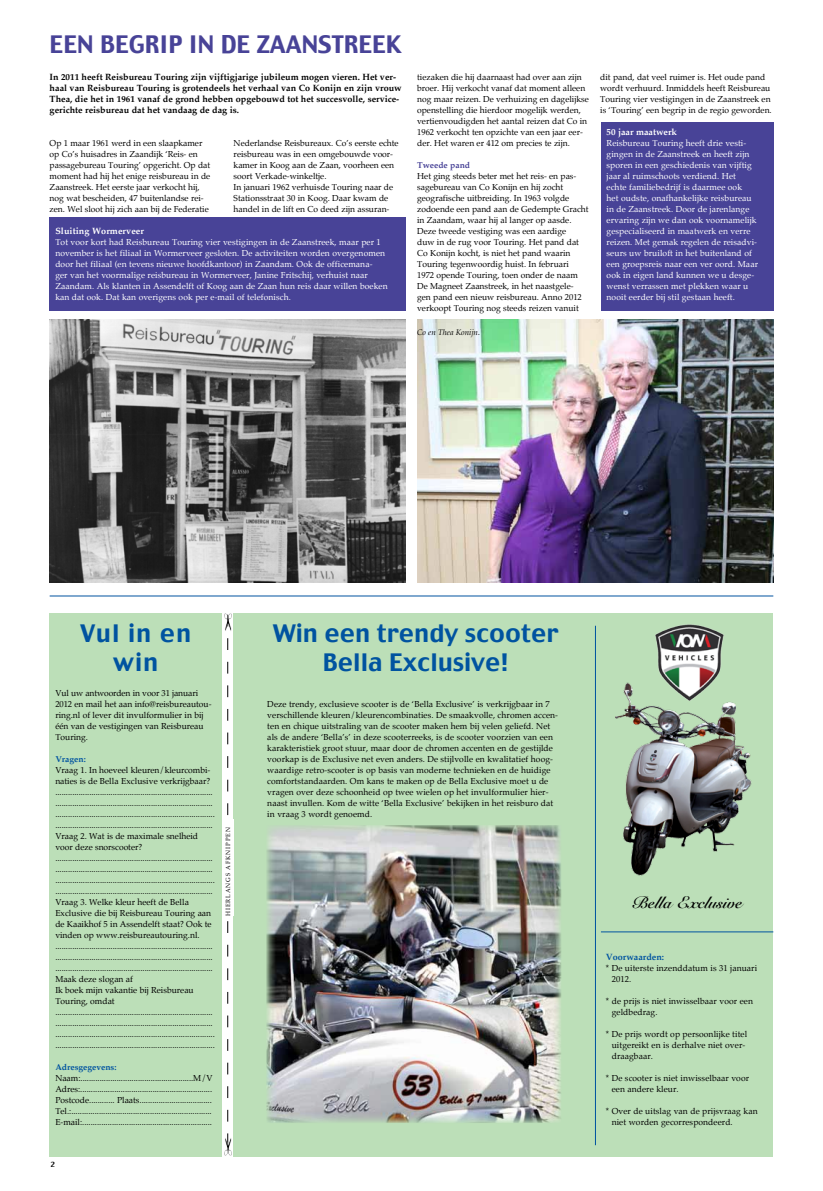
<style>
.page{position:relative;width:823px;height:1191px;background:#fff}
.page>*{position:absolute;margin:0;border:0;box-sizing:border-box;transform-origin:0 0}
.t1{font:24px/28.8px "Charcoal";color:#0053a0;text-align:center}
.t2{font:24px "Charcoal";color:#484397}
.t3{font:24px/28.8px "Charcoal";letter-spacing:.04em;color:#0053a0;text-align:center}
.t4{font:700 16.5px "Snell Roundhand";color:#000}
.t5{font:700 9px/11px "Palatino";color:#000}
.t6{font:700 9px "Palatino";letter-spacing:.01em;color:#fff}
.t7{font:700 9px "Palatino";color:#0053a0}
.t8{font:8.5px/11px "Palatino";color:#000}
.t9{font:8.5px/11px "Palatino";letter-spacing:.01em;color:#fff}
.t10{font:700 8.5px "Palatino";color:#0053a0}
.t11{font:700 8.5px "Palatino";color:#484397}
.t12{font:italic 8px "Palatino";color:#000}
.t13{font:7px "Chicago";color:#000}
.t14{font:6px "Palatino";letter-spacing:.15em;color:#000}
</style>
<div class="page">
<hr style="left:50px;top:595px;width:722px;height:1px;background:#0053a0">
<div style="left:233px;top:613px;width:539px;height:543px;background:#bcdfb8"></div>
<div style="left:50px;top:613px;width:172px;height:543px;background:#bcdfb8"></div>
<svg style="left:227px;top:639px;width:1px;height:483px"></svg>
<hr style="left:594px;top:626px;width:1px;height:519px;background:#0053a0">
<hr style="left:600px;top:931px;width:172px;height:1px;background:#0053a0">
<img style="left:655px;top:624px;width:69px;height:55px">
<div style="left:225px;top:819px;width:8px;height:97px;background:#fff"></div>
<img style="left:594px;top:679px;width:179px;height:203px">
<img style="left:224px;top:1133px;width:8px;height:23px">
<img style="left:224px;top:613px;width:8px;height:26px">
<img style="left:266px;top:825px;width:294px;height:298px">
<div style="left:600px;top:122px;width:172px;height:188px;background:#484397"></div>
<div style="left:50px;top:218px;width:355px;height:93px;background:#484397"></div>
<img style="left:50px;top:319px;width:355px;height:264px">
<img style="left:417px;top:319px;width:355px;height:264px">
<h1 class="t2" style="left:50px;top:29px;width:353px">EEN BEGRIP IN DE ZAANSTREEK</h1>
<p class="t5" style="left:50px;top:72px;width:353px">In 2011 heeft Reisbureau Touring zijn vijftigjarige jubileum mogen vieren. Het ver&shy;haal van Reisbureau Touring is grotendeels het verhaal van Co Konijn en zijn vrouw Thea, die het in 1961 vanaf de grond hebben opgebouwd tot het succesvolle, service&shy;gerichte reisbureau dat het vandaag de dag is.</p>
<p class="t8" style="left:50px;top:138px;width:162px">Op 1 maar 1961 werd in een slaapkamer op Co’s huisadres in Zaandijk ‘Reis- en passagebureau Touring’ opgericht. Op dat moment had hij het enige reisbureau in de Zaanstreek. Het eerste jaar verkocht hij, nog wat bescheiden, 47 buitenlandse rei&shy;zen. Wel sloot hij zich aan bij de Federatie</p>
<p class="t8" style="left:233px;top:138px;width:166px">Nederlandse Reisbureaux. Co’s eerste echte reisbureau was in een omgebouwde voor&shy;kamer in Koog aan de Zaan, voorheen een soort Verkade-winkeltje.<br>In januari 1962 verhuisde Touring naar de Stationsstraat 30 in Koog. Daar kwam de handel in de lift en Co deed zijn assuran-</p>
<p class="t6" style="left:55px;top:227px;width:90px">Sluiting Wormerveer</p>
<p class="t9" style="left:55px;top:237px;width:334px">Tot voor kort had Reisbureau Touring vier vestigingen in de Zaanstreek, maar per 1 november is het filiaal in Wormerveer gesloten. De activiteiten worden overgenomen door het filiaal (en tevens nieuwe hoofdkantoor) in Zaandam. Ook de officemana-<br>ger van het voormalige reisbureau in Wormerveer, Janine Fritschij, verhuist naar Zaandam. Als klanten in Assendelft of Koog aan de Zaan hun reis daar willen boeken kan dat ook. Dat kan overigens ook per e-mail of telefonisch.</p>
<p class="t8" style="left:417px;top:72px;width:173px">tiezaken die hij daarnaast had over aan zijn broer. Hij verkocht vanaf dat moment alleen nog maar reizen. De verhuizing en dagelijkse openstelling die hierdoor mogelijk werden, vertienvoudigden het aantal reizen dat Co in 1962 verkocht ten opzichte van een jaar eer&shy;der. Het waren er 412 om precies te zijn.</p>
<p class="t11" style="left:417px;top:161px;width:54px">Tweede pand</p>
<p class="t8" style="left:417px;top:171px;width:173px">Het ging steeds beter met het reis- en pas&shy;sagebureau van Co Konijn en hij zocht geografische uitbreiding. In 1963 volgde zodoende een pand aan de Gedempte Gracht in Zaandam, waar hij al langer op aasde.<br>Deze tweede vestiging was een aardige<br>duw in de rug voor Touring. Het pand dat Co Konijn kocht, is niet het pand waarin Touring tegenwoordig huist. In februari<br>1972 opende Touring, toen onder de naam De Magneet Zaanstreek, in het naastgele&shy;gen pand een nieuw reisbureau. Anno 2012 verkoopt Touring nog steeds reizen vanuit</p>
<p class="t12" style="left:417px;top:328px;width:64px">Co en Thea Konijn.</p>
<p class="t8" style="left:600px;top:72px;width:173px">dit pand, dat veel ruimer is. Het oude pand wordt verhuurd. Inmiddels heeft Reisbureau Touring vier vestigingen in de Zaanstreek en is ‘Touring’ een begrip in de regio geworden.</p>
<p class="t6" style="left:606px;top:128px;width:72px">50 jaar maatwerk</p>
<p class="t9" style="left:606px;top:138px;width:153px">Reisbureau Touring heeft drie vesti&shy;gingen in de Zaanstreek en heeft zijn sporen in een geschiedenis van vijftig jaar al ruimschoots verdiend. Het echte familiebedrijf is daarmee ook<br>het oudste, onafhankelijke reisbureau in de Zaanstreek. Door de jarenlange ervaring zijn we dan ook voornamelijk gespecialiseerd in maatwerk en verre reizen. Met gemak regelen de reisadvi&shy;seurs uw bruiloft in het buitenland of een groepsreis naar een ver oord. Maar ook in eigen land kunnen we u desge&shy;wenst verrassen met plekken waar u nooit eerder bij stil gestaan heeft.</p>
<h1 class="t3" style="left:80px;top:619px;width:112px">Vul in en win</h1>
<p class="t8" style="left:55px;top:688px;width:158px">Vul uw antwoorden in voor 31 januari 2012 en mail het aan info@reisbureautou&shy;ring.nl of lever dit invulformulier in bij één van de vestigingen van Reisbureau Touring.</p>
<p class="t10" style="left:55px;top:755px;width:32px">Vragen:</p>
<p class="t8" style="left:55px;top:765px;width:161px">Vraag 1. In hoeveel kleuren/kleurcombi&shy;naties is de Bella Exclusive verkrijgbaar? .......................................................................... .......................................................................... ........................................................................... ..........................................................................<br>Vraag 2. Wat is de maximale snelheid voor deze snorscooter? .......................................................................... .......................................................................... ........................................................................... ..........................................................................<br>Vraag 3. Welke kleur heeft de Bella Exclusive die bij Reisbureau Touring aan de Kaaikhof 5 in Assendelft staat? Ook te vinden op www.reisbureautouring.nl. .......................................................................... .......................................................................... ..........................................................................<br>Maak deze slogan af<br>Ik boek mijn vakantie bij Reisbureau Touring, omdat .......................................................................... .......................................................................... ........................................................................... ...........................................................................</p>
<p class="t10" style="left:55px;top:1063px;width:63px">Adresgegevens:</p>
<p class="t8" style="left:55px;top:1073px;width:159px;text-align:justify">Naam:.....................................................M/V Adres:..............................................................<br>Postcode............ Plaats..................................<br>Tel.:..................................................................<br>E-mail:.............................................................</p>
<p class="t14" style="left:225px;top:916px;width:90px;rotate:-90deg">HIERLANGS AFKNIPPEN</p>
<p class="t13" style="left:51px;top:1159px;width:6px">2</p>
<h1 class="t1" style="left:273px;top:618px;width:287px">Win een trendy scooter<br>Bella Exclusive!</h1>
<p class="t8" style="left:267px;top:699px;width:292px">Deze trendy, exclusieve scooter is de ‘Bella Exclusive’ is verkrijgbaar in 7 verschillende kleuren/kleurencombinaties. De smaakvolle, chromen accen&shy;ten en chique uitstraling van de scooter maken hem bij velen geliefd. Net als de andere ‘Bella’s’ in deze scooterreeks, is de scooter voorzien van een karakteristiek groot stuur, maar door de chromen accenten en de gestijlde voorkap is de Exclusive net even anders. De stijlvolle en kwalitatief hoog&shy;waardige retro-scooter is op basis van moderne technieken en de huidige comfortstandaarden. Om kans te maken op de Bella Exclusive moet u de vragen over deze schoonheid op twee wielen op het invulformulier hier&shy;naast invullen. Kom de witte ‘Bella Exclusive’ bekijken in het reisburo dat in vraag 3 wordt genoemd.</p>
<h2 class="t4" style="left:631px;top:893px;width:111px">Bella Exclusive</h2>
<p class="t7" style="left:605px;top:953px;width:60px">Voorwaarden:</p>
<p class="t8" style="left:611px;top:963px;width:147px;text-indent:-6px">* De uiterste inzenddatum is 31 januari<br>2012.</p>
<p class="t8" style="left:611px;top:996px;width:143px;text-indent:-6px">* de prijs is niet inwisselbaar voor een geldbedrag.</p>
<p class="t8" style="left:611px;top:1029px;width:137px;text-indent:-6px">* De prijs wordt op persoonlijke titel uitgereikt en is derhalve niet over&shy;draagbaar.</p>
<p class="t8" style="left:611px;top:1073px;width:139px;text-indent:-6px">* De scooter is niet inwisselbaar voor een andere kleur.</p>
<p class="t8" style="left:611px;top:1106px;width:147px;text-indent:-6px">* Over de uitslag van de prijsvraag kan niet worden gecorrespondeerd.</p>
</div>
